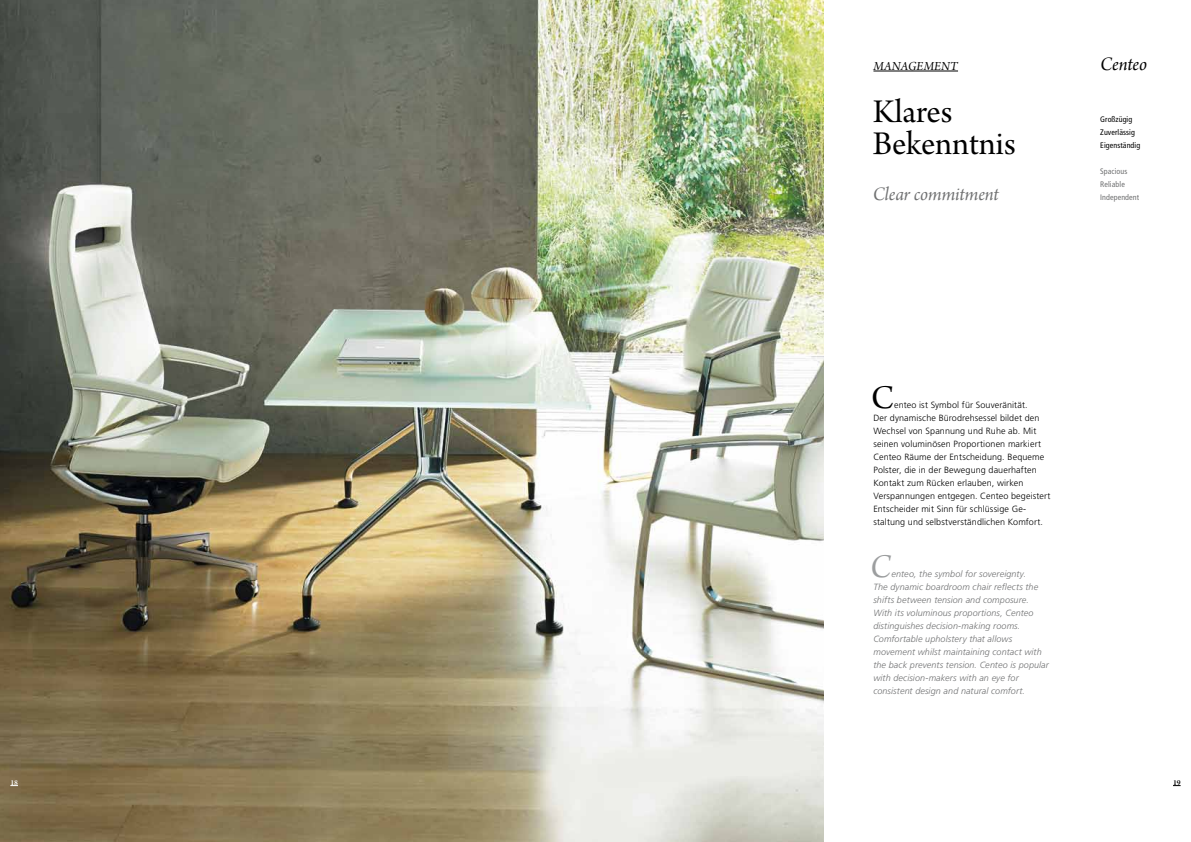
<style>
.page{position:relative;width:1191px;height:842px;background:#fff}
.page>*{position:absolute;margin:0;border:0;box-sizing:border-box;transform-origin:0 0}
.t1{font:35px/32px "Arno Pro Subhead";color:#000}
.t2{font:35px "Arno Pro Italic Subhead";color:#9c9e9f}
.t3{font:20px "Arno Pro Italic Subhead";letter-spacing:-.005em;color:#707172}
.t4{font:20px "Arno Pro Italic Subhead";color:#000}
.t5{font:13px "Arno Pro Italic Subhead";letter-spacing:.015em;color:#000}
.t6{font:300 9px/13px "Frutiger";letter-spacing:.015em;color:#000}
.t7{font:italic 300 9px/13px "Frutiger";letter-spacing:.01em;color:#707172}
.t8{font:condensed 8px/13px "Frutiger";letter-spacing:.01em;color:#000}
.t9{font:condensed 8px/13px "Frutiger";letter-spacing:.01em;color:#707172}
.t10{font:8px "Arno Pro Smbd Subhead";color:#000}
.t11{font:8px "Arno Pro Smbd Subhead";color:#fff}
</style>
<div class="page">
<img style="left:0;top:0;width:823px;height:842px">
<hr style="left:873px;top:71px;width:85px;height:1px;background:#000">
<p class="t11" style="left:10px;top:778px;width:9px">18</p>
<h3 class="t5" style="left:873px;top:58px;width:86px">Management</h3>
<h2 class="t4" style="left:1100px;top:52px;width:48px">Centeo</h2>
<h1 class="t1" style="left:872px;top:97px;width:145px">Klares<br>Bekenntnis</h1>
<h2 class="t3" style="left:872px;top:182px;width:128px">Clear commitment</h2>
<p class="t8" style="left:1100px;top:112px;width:41px">Großzügig<br>Zuverlässig<br>Eigenständig</p>
<p class="t9" style="left:1100px;top:164px;width:40px">Spacious<br>Reliable<br>Independent</p>
<h1 class="t1" style="left:871px;top:383px;width:25px">C</h1>
<p class="t6" style="left:873px;top:398px;width:179px;text-indent:21px">enteo ist Symbol für Souveränität.<br>Der dynamische Bürodrehsessel bildet den Wechsel von Spannung und Ruhe ab. Mit seinen voluminösen Proportionen markiert Centeo Räume der Entscheidung. Bequeme Polster, die in der Bewegung dauerhaften Kontakt zum Rücken erlauben, wirken Verspannungen entgegen. Centeo begeistert Entscheider mit Sinn für schlüssige Ge&shy;staltung und selbstverständlichen Komfort.</p>
<h1 class="t2" style="left:870px;top:546px;width:23px">C</h1>
<p class="t7" style="left:873px;top:567px;width:177px;text-indent:18px">enteo, the symbol for sovereignty.<br>The dynamic boardroom chair reflects the shifts between tension and composure.<br>With its voluminous proportions, Centeo distinguishes decision-making rooms.<br>Comfortable upholstery that allows movement whilst maintaining contact with the back prevents tension. Centeo is popular with decision-makers with an eye for consistent design and natural comfort.</p>
<p class="t10" style="left:1173px;top:778px;width:9px">19</p>
</div>
